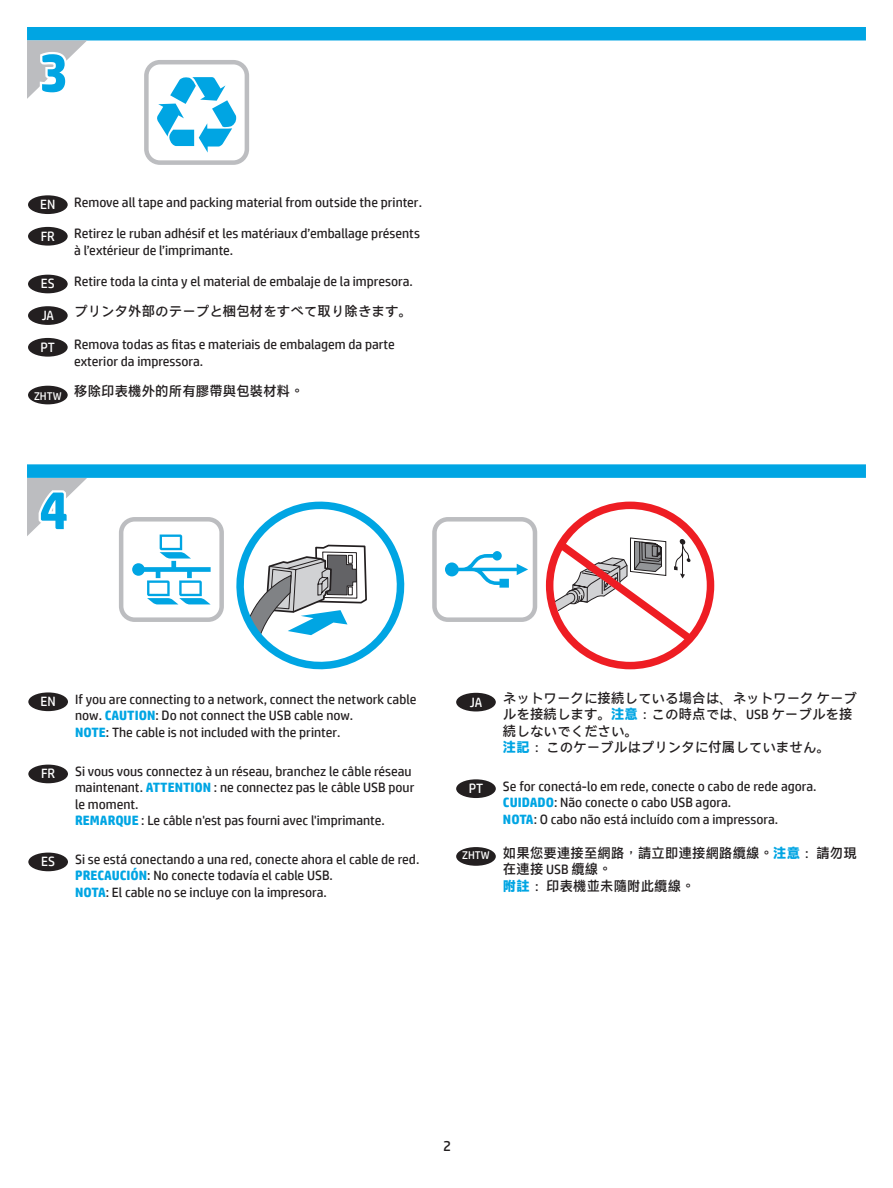
<style>
.page{position:relative;width:893px;height:1188px;background:#fff}
.page>*{position:absolute;margin:0;border:0;box-sizing:border-box;transform-origin:0 0}
.t1{font:700 54px "HP Simplified";color:#00a5e3}
.t2{font:15px "HP Simplified";color:#231f20}
.English{font:13.5px/16.5px "HP Simplified";color:#231f20}
.English-2{font:13.5px/16.5px "HP Simplified Jpan";color:#231f20}
.English-3{font:13.5px/16.5px "HP Simplified Hant";color:#231f20}
.zPage_Numbers{font:13.5px "HP Simplified";color:#fff}
.zPage_Numbers-2{font:11.25px "HP Simplified";color:#fff}
.s1{font-weight:700;color:#00a5e3}
.s2{font-family:"HP Simplified"}
</style>
<div class="page">
<div style="left:27px;top:27px;width:838px;height:13px;background:#00a5e3"></div>
<svg style="left:27px;top:478px;width:60px;height:58px"></svg>
<svg style="left:27px;top:40px;width:60px;height:59px"></svg>
<div style="left:144px;top:60px;width:105px;height:105px;border:4px solid #bcbdc0;border-radius:14px"></div>
<svg style="left:157px;top:77px;width:80px;height:76px"></svg>
<div style="left:27px;top:464px;width:838px;height:14px;background:#00a5e3"></div>
<div style="left:545px;top:502px;width:169px;height:167px;border:8px solid #ee1d23;border-radius:50%"></div>
<svg style="left:550px;top:534px;width:150px;height:115px"></svg>
<svg style="left:236px;top:502px;width:169px;height:167px"></svg>
<div style="left:432px;top:517px;width:105px;height:105px;border:4px solid #bcbdc0;border-radius:14px"></div>
<svg style="left:445px;top:551px;width:83px;height:37px"></svg>
<div style="left:119px;top:517px;width:105px;height:105px;border:4px solid #bcbdc0;border-radius:14px"></div>
<svg style="left:132px;top:535px;width:78px;height:69px"></svg>
<div style="left:28px;top:195px;width:40px;height:19px;background:#231f20;border-radius:50%"></div>
<div style="left:28px;top:692px;width:40px;height:19px;background:#231f20;border-radius:50%"></div>
<div style="left:28px;top:227px;width:40px;height:19px;background:#231f20;border-radius:50%"></div>
<div style="left:28px;top:765px;width:40px;height:18px;background:#231f20;border-radius:50%"></div>
<div style="left:28px;top:275px;width:40px;height:18px;background:#231f20;border-radius:50%"></div>
<div style="left:28px;top:853px;width:40px;height:18px;background:#231f20;border-radius:50%"></div>
<div style="left:28px;top:306px;width:40px;height:19px;background:#231f20;border-radius:50%"></div>
<div style="left:456px;top:693px;width:39px;height:18px;background:#231f20;border-radius:50%"></div>
<div style="left:28px;top:338px;width:40px;height:19px;background:#231f20;border-radius:50%"></div>
<div style="left:456px;top:779px;width:39px;height:19px;background:#231f20;border-radius:50%"></div>
<div style="left:28px;top:386px;width:40px;height:18px;background:#231f20;border-radius:50%"></div>
<div style="left:456px;top:847px;width:39px;height:19px;background:#231f20;border-radius:50%"></div>
<p class="t1" style="left:39px;top:38px;width:30px">3</p>
<p class="zPage_Numbers" style="left:40px;top:196px;width:17px">EN</p>
<p class="English" style="left:74px;top:193px;width:349px">Remove all tape and packing material from outside the printer.</p>
<p class="zPage_Numbers" style="left:41px;top:227px;width:16px">FR</p>
<p class="English" style="left:74px;top:225px;width:347px">Retirez le ruban adhésif et les matériaux d’emballage présents à l’extérieur de l’imprimante.</p>
<p class="zPage_Numbers" style="left:41px;top:275px;width:15px">ES</p>
<p class="English" style="left:74px;top:273px;width:340px">Retire toda la cinta y el material de embalaje de la impresora.</p>
<p class="zPage_Numbers" style="left:42px;top:306px;width:14px">JA</p>
<p class="English-2" style="left:74px;top:303px;width:339px">プリンタ外部のテープと梱包材をすべて取り除きます。</p>
<p class="zPage_Numbers" style="left:41px;top:338px;width:16px">PT</p>
<p class="English" style="left:74px;top:336px;width:322px">Remova todas as fitas e materiais de embalagem da parte exterior da impressora.</p>
<p class="zPage_Numbers-2" style="left:34px;top:388px;width:29px">ZHTW</p>
<p class="English-3" style="left:74px;top:382px;width:231px">移除印表機外的所有膠帶與包裝材料。</p>
<p class="t1" style="left:39px;top:475px;width:30px">4</p>
<p class="zPage_Numbers" style="left:41px;top:693px;width:17px">EN</p>
<p class="English" style="left:75px;top:691px;width:342px">If you are connecting to a network, connect the network cable now. <span class="s1">CAUTION</span>: Do not connect the USB cable now.</p>
<p class="English" style="left:75px;top:724px;width:267px"><span class="s1">NOTE</span>: The cable is not included with the printer.</p>
<p class="zPage_Numbers" style="left:41px;top:765px;width:16px">FR</p>
<p class="English" style="left:75px;top:763px;width:340px">Si vous vous connectez à un réseau, branchez le câble réseau maintenant. <span class="s1">ATTENTION</span> : ne connectez pas le câble USB pour le moment.</p>
<p class="English" style="left:75px;top:812px;width:311px"><span class="s1">REMARQUE</span> : Le câble n'est pas fourni avec l'imprimante.</p>
<p class="zPage_Numbers" style="left:41px;top:853px;width:15px">ES</p>
<p class="English" style="left:75px;top:851px;width:345px">Si se está conectando a una red, conecte ahora el cable de red.<br><span class="s1">PRECAUCIÓN</span>: No conecte todavía el cable USB.</p>
<p class="English" style="left:75px;top:884px;width:253px"><span class="s1">NOTA</span>: El cable no se incluye con la impresora.</p>
<p class="zPage_Numbers" style="left:469px;top:693px;width:14px">JA</p>
<p class="English-2" style="left:502px;top:690px;width:355px">ネットワークに接続している場合は、ネットワーク ケーブルを接続します。<span class="s1">注意</span>：この時点では、<span class="s2">USB</span> ケーブルを接続しないでください。</p>
<p class="English-2" style="left:502px;top:740px;width:328px"><span class="s1">注記</span>： このケーブルはプリンタに付属していません。</p>
<p class="zPage_Numbers" style="left:468px;top:780px;width:16px">PT</p>
<p class="English" style="left:502px;top:778px;width:315px">Se for conectá-lo em rede, conecte o cabo de rede agora.<br><span class="s1">CUIDADO</span>: Não conecte o cabo USB agora.</p>
<p class="English" style="left:502px;top:811px;width:276px"><span class="s1">NOTA</span>: O cabo não está incluído com a impressora.</p>
<p class="zPage_Numbers-2" style="left:462px;top:848px;width:29px">ZHTW</p>
<p class="English-3" style="left:502px;top:844px;width:355px">如果您要連接至網路，請立即連接網路纜線。<span class="s1">注意</span>： 請勿現在連接 <span class="s2">USB</span> 纜線。</p>
<p class="English-3" style="left:502px;top:877px;width:193px"><span class="s1">附註</span>： 印表機並未隨附此纜線。</p>
<p class="t2" style="left:443px;top:1136px;width:10px">2</p>
</div>
